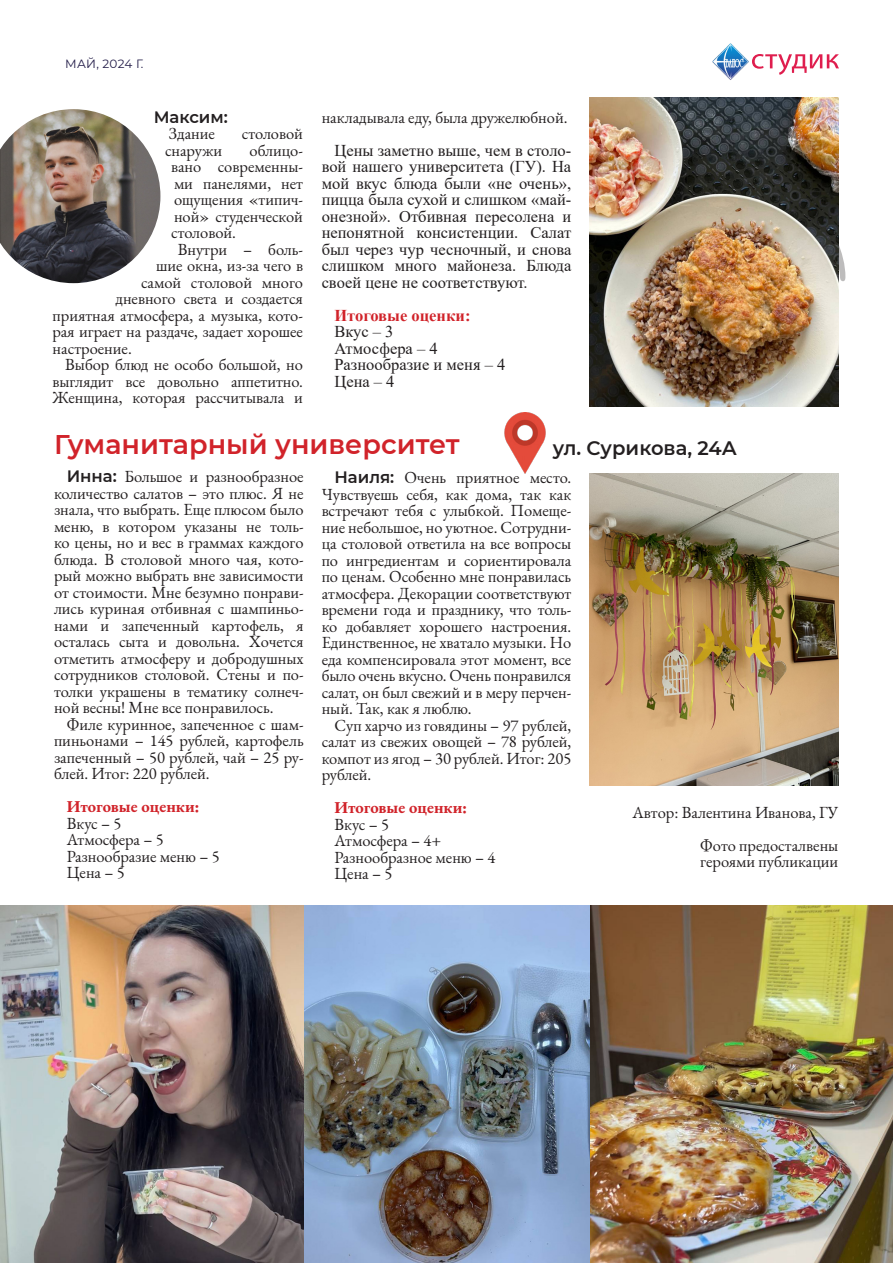
<style>
.page{position:relative;width:893px;height:1263px;background:#fff}
.page>*{position:absolute;margin:0;border:0;box-sizing:border-box;transform-origin:0 0}
.заг{font:600 27px "Montserrat";color:#d1232a}
.заг-2{font:600 19.5px "Montserrat";color:#231f20}
.t1{font:16.5px/16.5px "EB Garamond";color:#231f20;text-align:justify}
.t2{font:16.5px/16.5px "Times New Roman";color:#231f20;text-align:justify}
.t3{font:700 16.5px "EB Garamond";color:#d1232a}
.t4{font:700 16.5px "Times New Roman";color:#d1232a}
.t5{font:600 16.5px "Montserrat";color:#231f20}
.t6{font:12px "Montserrat";letter-spacing:.02em;color:#221c48}
.s1{font-family:"Montserrat";font-weight:600}
</style>
<div class="page">
<svg style="left:752px;top:54px;width:87px;height:21px"></svg>
<img style="left:712px;top:43px;width:37px;height:37px">
<img style="left:0;top:109px;width:161px;height:175px">
<img style="left:504px;top:413px;width:42px;height:60px">
<img style="left:589px;top:473px;width:250px;height:313px">
<img style="left:589px;top:98px;width:250px;height:308px">
<img style="left:0;top:905px;width:589px;height:358px">
<img style="left:591px;top:905px;width:302px;height:358px">
<p class="t6" style="left:65px;top:56px;width:80px">МАЙ, 2024 Г.</p>
<p class="t1" style="left:322px;top:109px;width:247px">накладывала еду, была дружелюбной.</p>
<p class="t2" style="left:322px;top:142px;width:251px;text-indent:13px">Цены заметно выше, чем в столо&shy;вой нашего университета (ГУ). На мой вкус блюда были «не очень», пицца была сухой и слишком «май&shy;онезной». Отбивная пересолена и непонятной консистенции. Салат был через чур чесночный, и снова слишком много майонеза. Блюда своей цене не соответствуют.</p>
<p class="t4" style="left:334px;top:303px;width:138px">Итоговые оценки:</p>
<p class="t2" style="left:334px;top:323px;width:61px">Вкус – 3</p>
<p class="t2" style="left:334px;top:340px;width:105px">Атмосфера – 4</p>
<p class="t2" style="left:334px;top:356px;width:173px">Разнообразие и меня – 4</p>
<p class="t2" style="left:334px;top:373px;width:62px">Цена – 4</p>
<p class="t5" style="left:154px;top:105px;width:76px">Максим:</p>
<p class="t1" style="left:169px;top:126px;width:48px">Здание</p>
<p class="t1" style="left:242px;top:126px;width:63px">столовой</p>
<p class="t1" style="left:165px;top:142px;width:59px">снаружи</p>
<p class="t1" style="left:171px;top:142px;width:134px;text-indent:79px">облицо&shy;вано современны&shy;ми панелями, нет ощущения «типич&shy;ной» студенческой столовой.</p>
<p class="t1" style="left:178px;top:241px;width:127px">Внутри – боль-</p>
<p class="t1" style="left:156px;top:258px;width:149px">шие окна, из-за чего в</p>
<p class="t1" style="left:141px;top:274px;width:164px">самой столовой много</p>
<p class="t1" style="left:115px;top:291px;width:189px">дневного света и создается</p>
<p class="t1" style="left:52px;top:307px;width:252px">приятная атмосфера, а музыка, кото-</p>
<p class="t1" style="left:52px;top:324px;width:252px">рая играет на раздаче, задает хорошее</p>
<p class="t1" style="left:52px;top:340px;width:81px">настроение.</p>
<p class="t1" style="left:52px;top:357px;width:252px;text-indent:13px">Выбор блюд не особо большой, но выглядит все довольно аппетитно.<br>Женщина, которая рассчитывала и</p>
<p class="заг" style="left:54px;top:425px;width:407px">Гуманитарный университет</p>
<p class="заг-2" style="left:553px;top:434px;width:186px">ул. Сурикова, 24А</p>
<p class="t1" style="left:322px;top:469px;width:251px;text-indent:13px"><span class="s1">Наиля:</span> Очень приятное место.<br>Чувствуешь себя, как дома, так как встречают тебя с улыбкой. Помеще&shy;ние небольшое, но уютное. Сотрудни&shy;ца столовой ответила на все вопросы по ингредиентам и сориентировала по ценам. Особенно мне понравилась атмосфера. Декорации соответствуют времени года и празднику, что толь&shy;ко добавляет хорошего настроения.<br>Единственное, не хватало музыки. Но еда компенсировала этот момент, все было очень вкусно. Очень понравился салат, он был свежий и в меру перчен&shy;ный. Так, как я люблю.</p>
<p class="t1" style="left:322px;top:717px;width:251px;text-indent:13px">Суп харчо из говядины – 97 рублей, салат из свежих овощей – 78 рублей, компот из ягод – 30 рублей. Итог: 205 рублей.</p>
<p class="t3" style="left:334px;top:796px;width:134px">Итоговые оценки:</p>
<p class="t1" style="left:334px;top:816px;width:56px">Вкус – 5</p>
<p class="t1" style="left:334px;top:832px;width:108px">Атмосфера – 4+</p>
<p class="t1" style="left:334px;top:849px;width:163px">Разнообразное меню – 4</p>
<p class="t1" style="left:334px;top:865px;width:60px">Цена – 5</p>
<p class="t1" style="left:54px;top:468px;width:251px;text-indent:13px"><span class="s1">Инна:</span> Большое и разнообразное количество салатов – это плюс. Я не знала, что выбрать. Еще плюсом было меню, в котором указаны не толь&shy;ко цены, но и вес в граммах каждого блюда. В столовой много чая, кото&shy;рый можно выбрать вне зависимости от стоимости. Мне безумно понрави&shy;лись куриная отбивная с шампиньо&shy;нами и запеченный картофель, я осталась сыта и довольна. Хочется отметить атмосферу и добродушных сотрудников столовой. Стены и по&shy;толки украшены в тематику солнеч&shy;ной весны! Мне все понравилось.</p>
<p class="t1" style="left:54px;top:716px;width:251px;text-indent:13px">Филе куринное, запеченное с шам&shy;пиньонами – 145 рублей, картофель запеченный – 50 рублей, чай – 25 ру&shy;блей. Итог: 220 рублей.</p>
<p class="t3" style="left:67px;top:795px;width:134px">Итоговые оценки:</p>
<p class="t1" style="left:67px;top:815px;width:56px">Вкус – 5</p>
<p class="t1" style="left:67px;top:831px;width:98px">Атмосфера – 5</p>
<p class="t1" style="left:67px;top:848px;width:154px">Разнообразие меню – 5</p>
<p class="t1" style="left:67px;top:864px;width:60px">Цена – 5</p>
<p class="t1" style="left:632px;top:804px;width:207px">Автор: Валентина Иванова, ГУ</p>
<p class="t1" style="left:700px;top:837px;width:140px">Фото предосталвены героями публикации</p>
</div>
